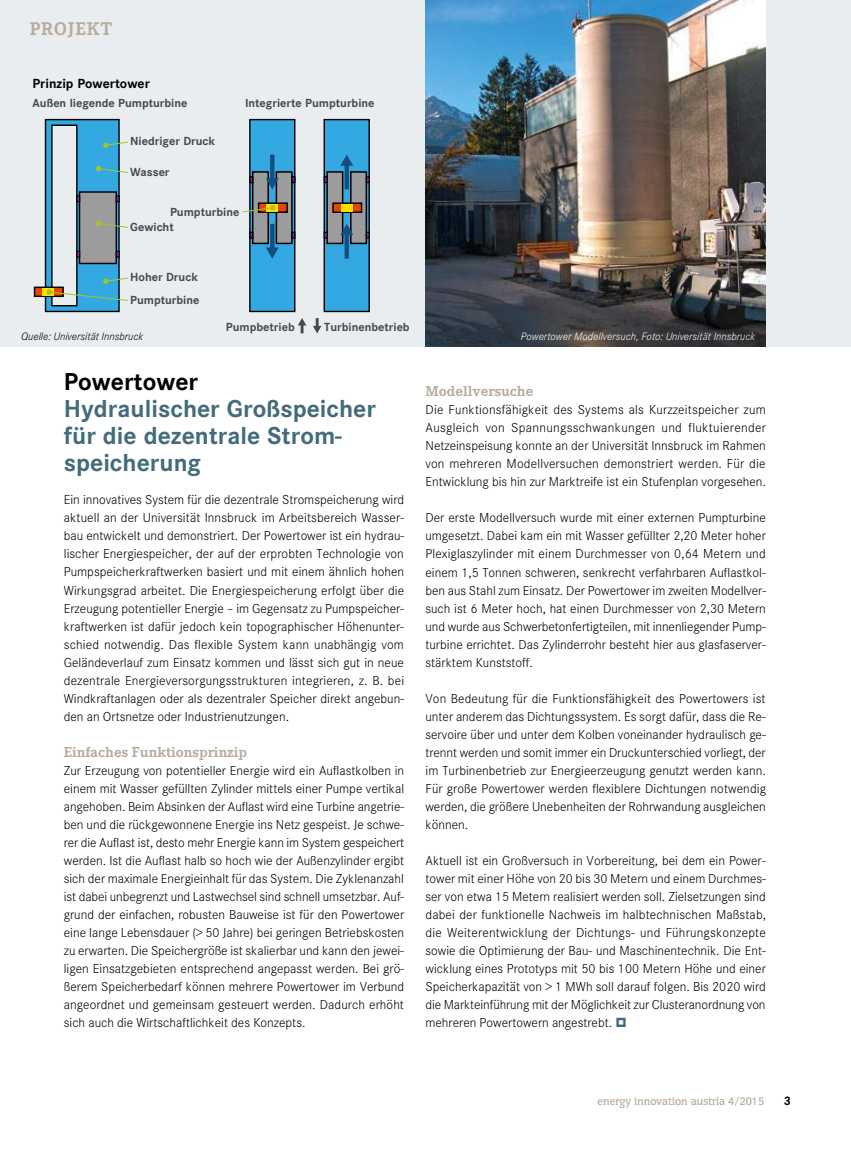
<style>
.page{position:relative;width:851px;height:1149px;background:#fff}
.page>*{position:absolute;margin:0;border:0;box-sizing:border-box;transform-origin:0 0}
.t1{font:700 24px/27px "Corporate SBQ";color:#436b7b}
.t2{font:700 24px "Corporate SBQ";color:#000}
.t3{font:700 18px "Corporate EBQ";letter-spacing:.05em;color:#b7ab9d}
.t4{font:700 15px "Corporate E";color:#b7ab9d}
.t5{font:700 12.9px "Corporate SBQ";color:#000}
.t6{font:300 12.75px/18px "Corporate SBQ";color:#000;text-align:justify}
.t7{font:700 12px "Corporate SBQ";color:#000}
.t8{font:700 11.55px "Corporate SBQ";color:#484847}
.t9{font:italic 300 10.5px "Corporate SBQ";color:#fff}
.t10{font:500 10.5px "Congress";color:#b7ab9d}
.t11{font:italic 300 10.5px "Corporate SBQ";color:#000}
</style>
<div class="page">
<div style="left:0;top:0;width:850px;height:347px;background:#eaedf0"></div>
<div style="left:250px;top:120px;width:45px;height:191px;background:#34a9e1"></div>
<div style="left:249px;top:119px;width:46px;height:193px;border:1px solid #000"></div>
<div style="left:324px;top:120px;width:45px;height:191px;background:#34a9e1"></div>
<div style="left:323px;top:119px;width:47px;height:193px;border:1px solid #000"></div>
<div style="left:35px;top:287px;width:28px;height:9px;background:#e74208"></div>
<div style="left:34px;top:286px;width:30px;height:11px;border:1px solid #000"></div>
<div style="left:43px;top:288px;width:11px;height:7px;background:#fd0"></div>
<div style="left:253px;top:172px;width:15px;height:71px;background:#9c9c9d"></div>
<div style="left:252px;top:171px;width:17px;height:73px;border:2px solid #000"></div>
<div style="left:276px;top:172px;width:16px;height:71px;background:#9c9c9d"></div>
<div style="left:275px;top:171px;width:17px;height:73px;border:2px solid #000"></div>
<div style="left:258px;top:203px;width:29px;height:9px;background:#e74208"></div>
<div style="left:258px;top:202px;width:30px;height:11px;border:1px solid #000"></div>
<svg style="left:267px;top:204px;width:11px;height:7px"></svg>
<div style="left:327px;top:172px;width:15px;height:71px;background:#9c9c9d"></div>
<div style="left:326px;top:171px;width:17px;height:73px;border:2px solid #000"></div>
<div style="left:351px;top:172px;width:15px;height:71px;background:#9c9c9d"></div>
<div style="left:350px;top:171px;width:17px;height:73px;border:2px solid #000"></div>
<div style="left:333px;top:203px;width:28px;height:9px;background:#e74208"></div>
<div style="left:332px;top:202px;width:30px;height:11px;border:1px solid #000"></div>
<div style="left:341px;top:204px;width:11px;height:7px;background:#fd0"></div>
<svg style="left:366px;top:176px;width:4px;height:7px"></svg>
<svg style="left:366px;top:231px;width:4px;height:7px"></svg>
<svg style="left:323px;top:176px;width:4px;height:7px"></svg>
<svg style="left:323px;top:231px;width:4px;height:7px"></svg>
<svg style="left:291px;top:176px;width:4px;height:7px"></svg>
<svg style="left:291px;top:231px;width:4px;height:8px"></svg>
<svg style="left:249px;top:176px;width:4px;height:7px"></svg>
<svg style="left:249px;top:231px;width:4px;height:8px"></svg>
<div style="left:344px;top:164px;width:5px;height:25px;background:#124e82"></div>
<svg style="left:340px;top:154px;width:13px;height:12px"></svg>
<div style="left:344px;top:233px;width:5px;height:25px;background:#124e82"></div>
<svg style="left:340px;top:224px;width:13px;height:11px"></svg>
<svg style="left:313px;top:318px;width:8px;height:15px"></svg>
<svg style="left:298px;top:318px;width:8px;height:15px"></svg>
<svg style="left:270px;top:224px;width:4px;height:23px"></svg>
<svg style="left:266px;top:247px;width:13px;height:11px"></svg>
<svg style="left:270px;top:154px;width:4px;height:24px"></svg>
<svg style="left:266px;top:178px;width:13px;height:11px"></svg>
<svg style="left:44px;top:118px;width:84px;height:195px"></svg>
<svg style="left:242px;top:205px;width:33px;height:8px"></svg>
<img style="left:425px;top:0;width:340px;height:347px">
<h2 class="t3" style="left:30px;top:18px;width:84px">PROJEKT</h2>
<p class="t5" style="left:33px;top:76px;width:119px">Prinzip Powertower</p>
<p class="t8" style="left:33px;top:96px;width:156px">Außen liegende Pumpturbine</p>
<p class="t8" style="left:245px;top:96px;width:131px">Integrierte Pumpturbine</p>
<p class="t8" style="left:130px;top:134px;width:86px">Niedriger Druck</p>
<p class="t8" style="left:130px;top:165px;width:41px">Wasser</p>
<p class="t8" style="left:170px;top:205px;width:71px">Pumpturbine</p>
<p class="t8" style="left:130px;top:220px;width:45px">Gewicht</p>
<p class="t8" style="left:130px;top:270px;width:69px">Hoher Druck</p>
<p class="t8" style="left:130px;top:293px;width:71px">Pumpturbine</p>
<p class="t8" style="left:226px;top:319px;width:70px">Pumpbetrieb</p>
<p class="t8" style="left:324px;top:319px;width:87px">Turbinenbetrieb</p>
<p class="t11" style="left:21px;top:330px;width:123px">Quelle: Universität Innsbruck</p>
<p class="t9" style="left:520px;top:330px;width:236px">Powertower Modellversuch, Foto: Universität Innsbruck</p>
<h1 class="t2" style="left:64px;top:366px;width:136px">Powertower</h1>
<h1 class="t1" style="left:64px;top:395px;width:314px">Hydraulischer Großspeicher für die dezentrale Strom&shy;speicherung</h1>
<p class="t6" style="left:64px;top:491px;width:342px">Ein innovatives System für die dezentrale Stromspeicherung wird aktuell an der Universität Innsbruck im Arbeitsbereich Wasser&shy;bau entwickelt und demonstriert. Der Powertower ist ein hydrau&shy;lischer Energiespeicher, der auf der erprobten Technologie von Pumpspeicherkraftwerken basiert und mit einem ähnlich hohen Wirkungsgrad arbeitet. Die Energiespeicherung erfolgt über die Erzeugung potentieller Energie – im Gegensatz zu Pumpspeicher&shy;kraftwerken ist dafür jedoch kein topographischer Höhenunter&shy;schied notwendig. Das flexible System kann unabhängig vom Geländeverlauf zum Einsatz kommen und lässt sich gut in neue dezentrale Energieversorgungsstrukturen integrieren, z. B. bei Windkraftanlagen oder als dezentraler Speicher direkt angebun&shy;den an Ortsnetze oder Industrienutzungen.</p>
<p class="t4" style="left:64px;top:743px;width:185px">Einfaches Funktionsprinzip</p>
<p class="t6" style="left:64px;top:761px;width:342px">Zur Erzeugung von potentieller Energie wird ein Auflastkolben in einem mit Wasser gefüllten Zylinder mittels einer Pumpe vertikal angehoben. Beim Absinken der Auflast wird eine Turbine angetrie&shy;ben und die rückgewonnene Energie ins Netz gespeist. Je schwe&shy;rer die Auflast ist, desto mehr Energie kann im System gespeichert werden. Ist die Auflast halb so hoch wie der Außenzylinder ergibt sich der maximale Energieinhalt für das System. Die Zyklenanzahl ist dabei unbegrenzt und Lastwechsel sind schnell umsetzbar. Auf&shy;grund der einfachen, robusten Bauweise ist für den Powertower eine lange Lebensdauer (&gt; 50 Jahre) bei geringen Betriebskosten zu erwarten. Die Speichergröße ist skalierbar und kann den jewei&shy;ligen Einsatzgebieten entsprechend angepasst werden. Bei grö&shy;ßerem Speicherbedarf können mehrere Powertower im Verbund angeordnet und gemeinsam gesteuert werden. Dadurch erhöht sich auch die Wirtschaftlichkeit des Konzepts.</p>
<p class="t4" style="left:425px;top:383px;width:109px">Modellversuche</p>
<p class="t6" style="left:425px;top:401px;width:342px">Die Funktionsfähigkeit des Systems als Kurzzeitspeicher zum Ausgleich von Spannungsschwankungen und fluktuierender Netzeinspeisung konnte an der Universität Innsbruck im Rahmen von mehreren Modellversuchen demonstriert werden. Für die Entwicklung bis hin zur Marktreife ist ein Stufenplan vorgesehen.</p>
<p class="t6" style="left:425px;top:509px;width:342px">Der erste Modellversuch wurde mit einer externen Pumpturbine umgesetzt. Dabei kam ein mit Wasser gefüllter 2,20 Meter hoher Plexiglaszylinder mit einem Durchmesser von 0,64 Metern und einem 1,5 Tonnen schweren, senkrecht verfahrbaren Auflastkol&shy;ben aus Stahl zum Einsatz. Der Powertower im zweiten Modellver&shy;such ist 6 Meter hoch, hat einen Durchmesser von 2,30 Metern und wurde aus Schwerbetonfertigteilen, mit innenliegender Pump&shy;turbine errichtet. Das Zylinderrohr besteht hier aus glasfaserver&shy;stärktem Kunststoff.</p>
<p class="t6" style="left:425px;top:689px;width:342px">Von Bedeutung für die Funktionsfähigkeit des Powertowers ist unter anderem das Dichtungssystem. Es sorgt dafür, dass die Re&shy;servoire über und unter dem Kolben voneinander hydraulisch ge&shy;trennt werden und somit immer ein Druckunterschied vorliegt, der im Turbinenbetrieb zur Energieerzeugung genutzt werden kann.<br>Für große Powertower werden flexiblere Dichtungen notwendig werden, die größere Unebenheiten der Rohrwandung ausgleichen können.</p>
<p class="t6" style="left:425px;top:851px;width:342px">Aktuell ist ein Großversuch in Vorbereitung, bei dem ein Power&shy;tower mit einer Höhe von 20 bis 30 Metern und einem Durchmes&shy;ser von etwa 15 Metern realisiert werden soll. Zielsetzungen sind dabei der funktionelle Nachweis im halbtechnischen Maßstab, die Weiterentwicklung der Dichtungs- und Führungskonzepte sowie die Optimierung der Bau- und Maschinentechnik. Die Ent&shy;wicklung eines Prototyps mit 50 bis 100 Metern Höhe und einer Speicherkapazität von &gt; 1 MWh soll darauf folgen. Bis 2020 wird die Markteinführung mit der Möglichkeit zur Clusteranordnung von mehreren Powertowern angestrebt.</p>
<p class="t10" style="left:597px;top:1094px;width:168px">energy innovation austria 4/2015</p>
<p class="t7" style="left:783px;top:1093px;width:9px">3</p>
</div>
